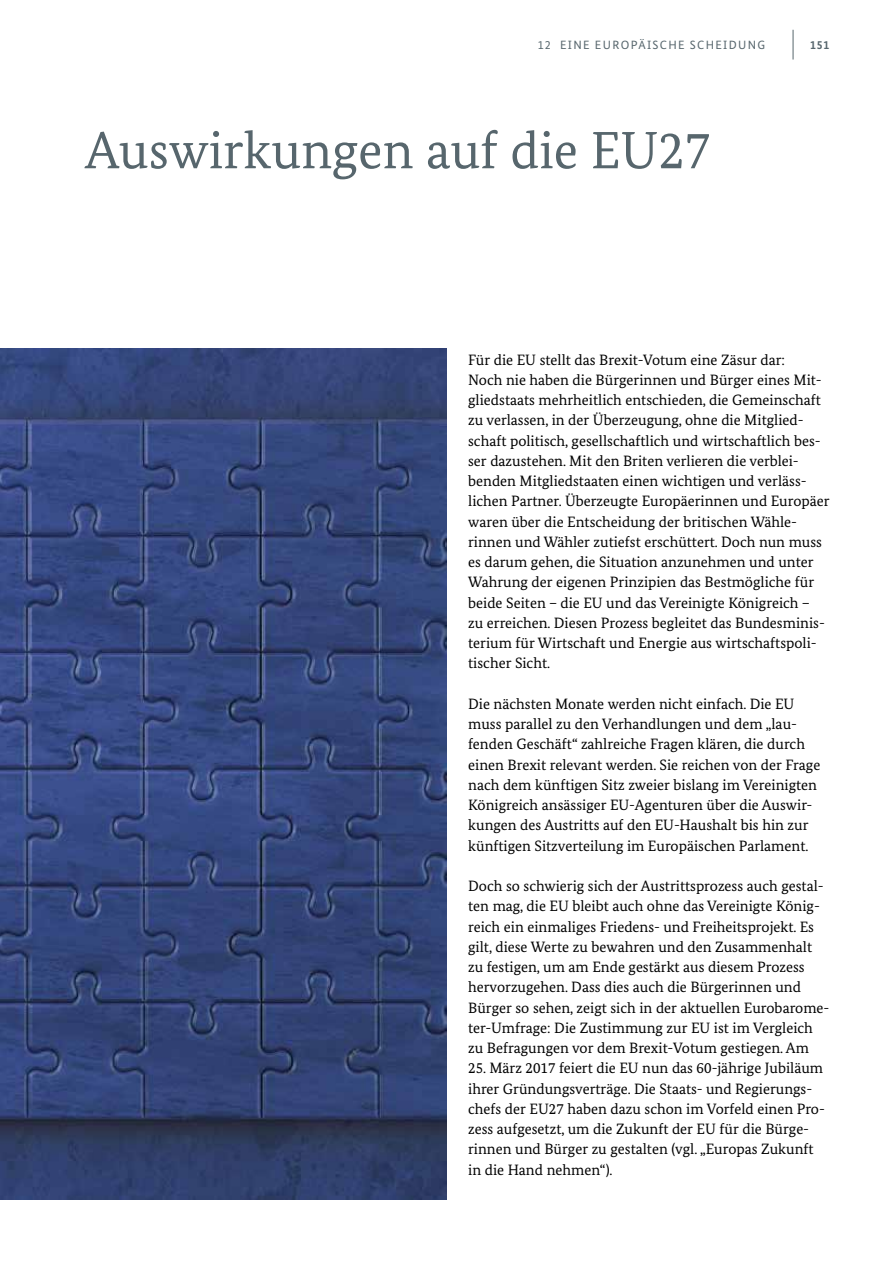
<style>
.page{position:relative;width:893px;height:1263px;background:#fff}
.page>*{position:absolute;margin:0;border:0;box-sizing:border-box;transform-origin:0 0}
.t1{font:52.5px "Bundes Serif";color:#57666d}
.t2{font:15px/20.2px "Bundes Serif";color:#000}
.t3{font:12px "Bundes Sans";letter-spacing:.11em;color:#57666d}
.t4{font:700 12px "Bundes Sans";color:#57666d}
</style>
<div class="page">
<hr style="left:793px;top:30px;width:1px;height:30px;background:#57666d">
<img style="left:0;top:349px;width:446px;height:850px">
<p class="t3" style="left:538px;top:37px;width:229px">12 EINE EUROPÄISCHE SCHEIDUNG</p>
<p class="t4" style="left:810px;top:37px;width:21px">151</p>
<h3 class="t1" style="left:85px;top:118px;width:627px">Auswirkungen auf die EU27</h3>
<p class="t2" style="left:468px;top:349px;width:363px">Für die EU stellt das Brexit-Votum eine Zäsur dar:<br>Noch nie haben die Bürgerinnen und Bürger eines Mit&shy;gliedstaats mehrheitlich entschieden, die Gemeinschaft zu verlassen, in der Überzeugung, ohne die Mitglied&shy;schaft politisch, gesellschaftlich und wirtschaftlich bes&shy;ser dazustehen. Mit den Briten verlieren die verblei&shy;benden Mitgliedstaaten einen wichtigen und verläss&shy;lichen Partner. Überzeugte Europäerinnen und Europäer waren über die Entscheidung der britischen Wähle&shy;rinnen und Wähler zutiefst erschüttert. Doch nun muss es darum gehen, die Situation anzunehmen und unter Wahrung der eigenen Prinzipien das Bestmögliche für beide Seiten – die EU und das Vereinigte Königreich –<br>zu erreichen. Diesen Prozess begleitet das Bundesminis&shy;terium für Wirtschaft und Energie aus wirtschaftspoli&shy;tischer Sicht.</p>
<p class="t2" style="left:468px;top:693px;width:354px">Die nächsten Monate werden nicht einfach. Die EU muss parallel zu den Verhandlungen und dem „lau&shy;fenden Geschäft“ zahlreiche Fragen klären, die durch einen Brexit relevant werden. Sie reichen von der Frage nach dem künftigen Sitz zweier bislang im Vereinigten Königreich ansässiger EU-Agenturen über die Auswir&shy;kungen des Austritts auf den EU-Haushalt bis hin zur künftigen Sitzverteilung im Europäischen Parlament.</p>
<p class="t2" style="left:468px;top:876px;width:363px">Doch so schwierig sich der Austrittsprozess auch gestal&shy;ten mag, die EU bleibt auch ohne das Vereinigte König&shy;reich ein einmaliges Friedens- und Freiheitsprojekt. Es gilt, diese Werte zu bewahren und den Zusammenhalt zu festigen, um am Ende gestärkt aus diesem Prozess hervorzugehen. Dass dies auch die Bürgerinnen und Bürger so sehen, zeigt sich in der aktuellen Eurobarome&shy;ter-Umfrage: Die Zustimmung zur EU ist im Vergleich zu Befragungen vor dem Brexit-Votum gestiegen. Am</p>
<p class="t2" style="left:468px;top:1058px;width:358px">25. März 2017 feiert die EU nun das 60-jährige Jubiläum ihrer Gründungsverträge. Die Staats- und Regierungs&shy;chefs der EU27 haben dazu schon im Vorfeld einen Pro&shy;zess aufgesetzt, um die Zukunft der EU für die Bürge&shy;rinnen und Bürger zu gestalten (vgl. „Europas Zukunft in die Hand nehmen“).</p>
</div>
